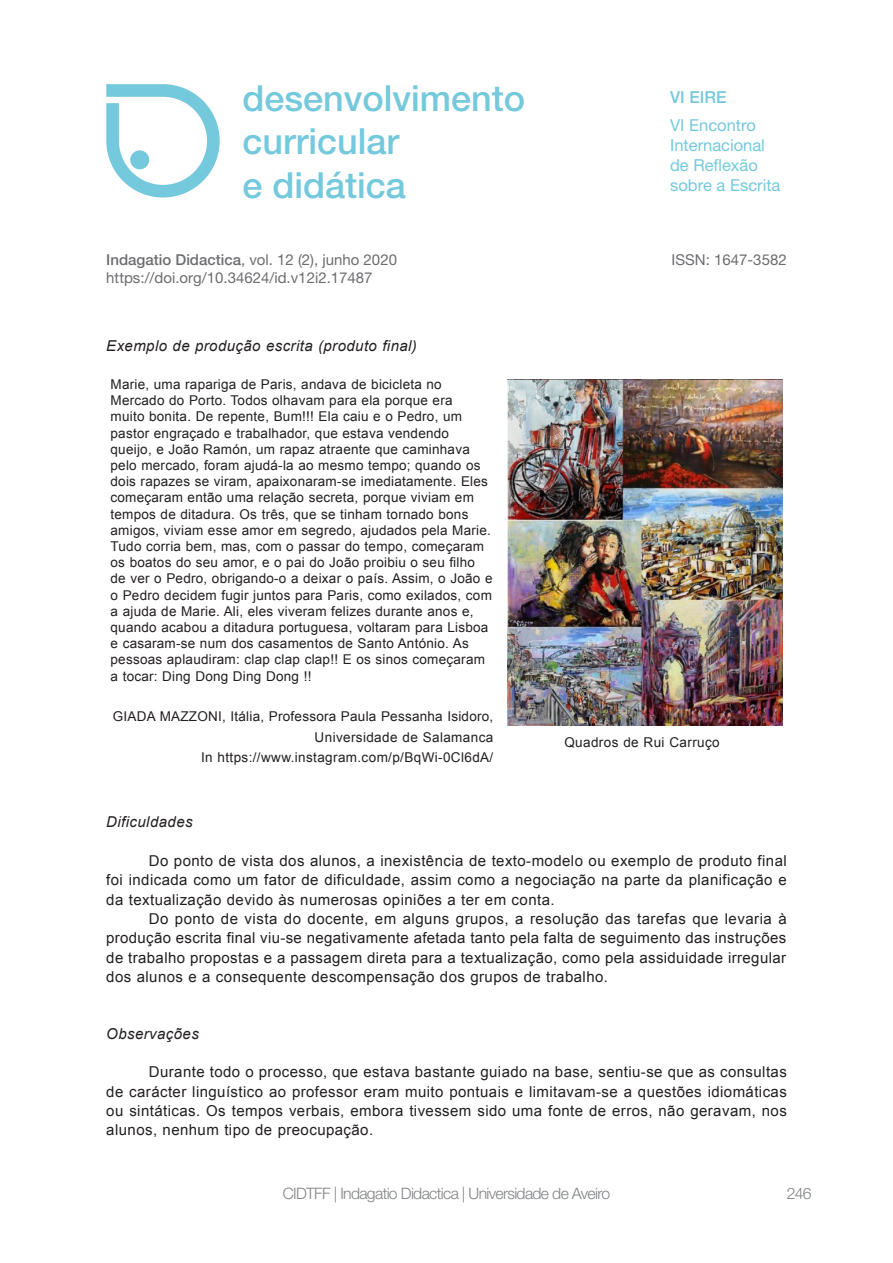
<style>
.page{position:relative;width:893px;height:1263px;background:#fff}
.page>*{position:absolute;margin:0;border:0;box-sizing:border-box;transform-origin:0 0}
.t1{font:500 36px/43.2px "Helvetica Neue LT Pro";color:#75c9dc}
.t2{font:16.5px/19.8px "Helvetica Neue LT Pro";color:#75c9dc}
.t3{font:500 16.5px "Helvetica Neue LT Pro";color:#75c9dc}
.t4{font:300 15.75px "Helvetica Neue LT Pro";letter-spacing:-.04em;color:#808285}
.Paragrafo{font:15px/19.4px "Arial";letter-spacing:.03em;color:#231f20;text-align:justify}
.t5{font:15px "Helvetica Neue LT Pro";color:#6c6d70}
.sub-subtitulos_nivel{font:italic 15px "Arial";letter-spacing:.03em;color:#231f20}
.Texto_tabela{font:13.5px/16.2px "Arial";letter-spacing:.02em;color:#231f20}
.Legenda{font:13.5px "Arial";letter-spacing:.03em;color:#231f20}
.s1{font-weight:500}
</style>
<div class="page">
<svg style="left:106px;top:84px;width:114px;height:114px"></svg>
<div style="left:130px;top:150px;width:19px;height:19px;background:#75c9dc;border-radius:50%"></div>
<img style="left:507px;top:379px;width:275px;height:346px">
<h1 class="t1" style="left:242px;top:76px;width:284px">desenvolvimento curricular<br>e didática</h1>
<p class="t5" style="left:106px;top:251px;width:292px"><span class="s1">Indagatio Didactica</span>, vol. 12 (2), junho 2020</p>
<p class="t5" style="left:106px;top:269px;width:268px">https://doi.org/10.34624/id.v12i2.17487</p>
<p class="sub-subtitulos_nivel" style="left:106px;top:336px;width:312px">Exemplo de produção escrita (produto final)</p>
<p class="Texto_tabela" style="left:111px;top:376px;width:383px">Marie, uma rapariga de Paris, andava de bicicleta no Mercado do Porto. Todos olhavam para ela porque era<br>muito bonita. De repente, Bum!!! Ela caiu e o Pedro, um pastor engraçado e trabalhador, que estava vendendo queijo, e João Ramón, um rapaz atraente que caminhava pelo mercado, foram ajudá-la ao mesmo tempo; quando os dois rapazes se viram, apaixonaram-se imediatamente. Eles começaram então uma relação secreta, porque viviam em tempos de ditadura. Os três, que se tinham tornado bons amigos, viviam esse amor em segredo, ajudados pela Marie.<br>Tudo corria bem, mas, com o passar do tempo, começaram os boatos do seu amor, e o pai do João proibiu o seu filho de ver o Pedro, obrigando-o a deixar o país. Assim, o João e o Pedro decidem fugir juntos para Paris, como exilados, com a ajuda de Marie. Ali, eles viveram felizes durante anos e, quando acabou a ditadura portuguesa, voltaram para Lisboa e casaram-se num dos casamentos de Santo António. As pessoas aplaudiram: clap clap clap!! E os sinos começaram a tocar: Ding Dong Ding Dong !!</p>
<p class="Texto_tabela" style="left:113px;top:709px;width:382px">GIADA MAZZONI, Itália, Professora Paula Pessanha Isidoro,</p>
<p class="Texto_tabela" style="left:315px;top:729px;width:180px">Universidade de Salamanca</p>
<p class="Texto_tabela" style="left:201px;top:750px;width:294px">In https://www.instagram.com/p/BqWi-0Cl6dA/</p>
<p class="t3" style="left:670px;top:87px;width:58px">VI EIRE</p>
<p class="t2" style="left:670px;top:115px;width:112px">VI Encontro<br>Internacional de Reflexão sobre a Escrita</p>
<p class="t5" style="left:672px;top:251px;width:117px">ISSN: 1647-3582</p>
<p class="Legenda" style="left:564px;top:734px;width:157px">Quadros de Rui Carruço</p>
<p class="sub-subtitulos_nivel" style="left:106px;top:812px;width:88px">Dificuldades</p>
<p class="Paragrafo" style="left:106px;top:851px;width:682px;text-indent:43px">Do ponto de vista dos alunos, a inexistência de texto-modelo ou exemplo de produto final foi indicada como um fator de dificuldade, assim como a negociação na parte da planificação e da textualização devido às numerosas opiniões a ter em conta.</p>
<p class="Paragrafo" style="left:106px;top:909px;width:682px;text-indent:43px">Do ponto de vista do docente, em alguns grupos, a resolução das tarefas que levaria à produção escrita final viu-se negativamente afetada tanto pela falta de seguimento das instruções de trabalho propostas e a passagem direta para a textualização, como pela assiduidade irregular dos alunos e a consequente descompensação dos grupos de trabalho.</p>
<p class="sub-subtitulos_nivel" style="left:106px;top:1024px;width:94px">Observações</p>
<p class="Paragrafo" style="left:106px;top:1062px;width:682px;text-indent:43px">Durante todo o processo, que estava bastante guiado na base, sentiu-se que as consultas de carácter linguístico ao professor eram muito pontuais e limitavam-se a questões idiomáticas ou sintáticas. Os tempos verbais, embora tivessem sido uma fonte de erros, não geravam, nos alunos, nenhum tipo de preocupação.</p>
<p class="t4" style="left:283px;top:1184px;width:329px">CIDTFF | Indagatio Didactica | Universidade de Aveiro</p>
<p class="t4" style="left:787px;top:1184px;width:27px">246</p>
</div>
